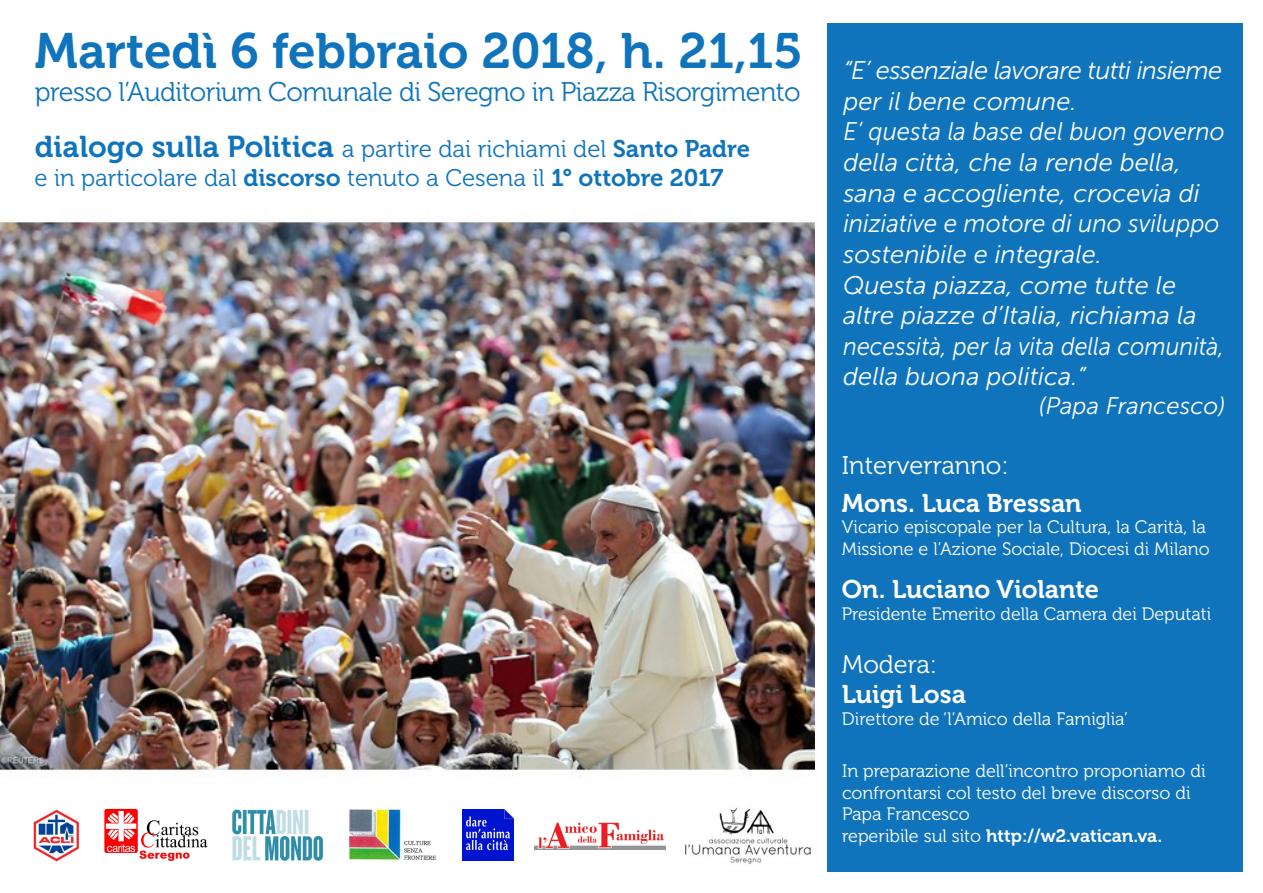
<style>
.page{position:relative;width:1263px;height:893px;background:#fff}
.page>*{position:absolute;margin:0;border:0;box-sizing:border-box;transform-origin:0 0}
.t1{font:49.5px "Museo 700";color:#1074bc}
.t2{font:27px "Museo 300";letter-spacing:-.02em;color:#1074bc}
.t3{font:italic 25.5px/30.6px "Museo Sans 300";color:#fff}
.t4{font:25.5px "Museo 700";color:#fff}
.t5{font:25.5px "Museo 300";color:#fff}
.t6{font:24px "Museo 300";color:#1074bc}
.t7{font:italic 24px "Museo Sans 300";color:#fff}
.t8{font:18px/21.6px "Museo 300";color:#fff}
.t9{font:18px "Museo 700";color:#fff}
.s1{font-family:"Museo 700";font-size:30px}
.s2{font-family:"Museo 700"}
.s3{font-family:"Museo 300"}
</style>
<div class="page">
<div style="left:827px;top:23px;width:415px;height:848px;background:#1074bc"></div>
<img style="left:0;top:220px;width:815px;height:553px">
<img style="left:232px;top:809px;width:118px;height:52px">
<img style="left:462px;top:809px;width:52px;height:52px">
<img style="left:104px;top:808px;width:104px;height:53px">
<img style="left:685px;top:807px;width:126px;height:57px">
<img style="left:350px;top:809px;width:86px;height:52px">
<img style="left:33px;top:809px;width:46px;height:53px">
<img style="left:535px;top:822px;width:130px;height:28px">
<h1 class="t1" style="left:35px;top:23px;width:769px">Martedì 6 febbraio 2018, h. 21,15</h1>
<p class="t2" style="left:35px;top:77px;width:767px">presso l’Auditorium Comunale di Seregno in Piazza Risorgimento</p>
<p class="t6" style="left:35px;top:136px;width:716px"><span class="s1">dialogo sulla Politica</span> a partire dai richiami del <span class="s2">Santo Padre</span></p>
<p class="t6" style="left:34px;top:165px;width:691px">e in particolare dal <span class="s2">discorso</span> tenuto a Cesena il <span class="s2">1° ottobre 2017</span></p>
<p class="t3" style="left:843px;top:55px;width:383px">“E’ essenziale lavorare tutti insieme per il bene comune.<br>E’ questa la base del buon governo della città, che la rende bella, sana e accogliente, crocevia di iniziative e motore di uno sviluppo sostenibile e integrale.<br>Questa piazza, come tutte le altre piazze d’Italia, richiama la necessità, per la vita della comunità, della buona politica.”</p>
<p class="t7" style="left:1039px;top:393px;width:188px">(Papa Francesco)</p>
<p class="t5" style="left:842px;top:452px;width:168px">Interverranno:</p>
<p class="t4" style="left:842px;top:489px;width:241px">Mons. Luca Bressan</p>
<p class="t8" style="left:842px;top:517px;width:369px">Vicario episcopale per la Cultura, la Carità, la<br>Missione e l’Azione Sociale, Diocesi di Milano</p>
<p class="t4" style="left:842px;top:575px;width:259px">On. Luciano Violante</p>
<p class="t8" style="left:842px;top:603px;width:371px">Presidente Emerito della Camera dei Deputati</p>
<p class="t5" style="left:842px;top:650px;width:97px">Modera:</p>
<p class="t4" style="left:842px;top:680px;width:126px">Luigi Losa</p>
<p class="t8" style="left:842px;top:708px;width:288px">Direttore de ‘l’Amico della Famiglia’</p>
<p class="t8" style="left:842px;top:761px;width:365px">In preparazione dell’incontro proponiamo di confrontarsi col testo del breve discorso di<br>Papa Francesco</p>
<p class="t9" style="left:842px;top:826px;width:322px"><span class="s3">reperibile sul sito</span> http://w2.vatican.va.</p>
</div>
